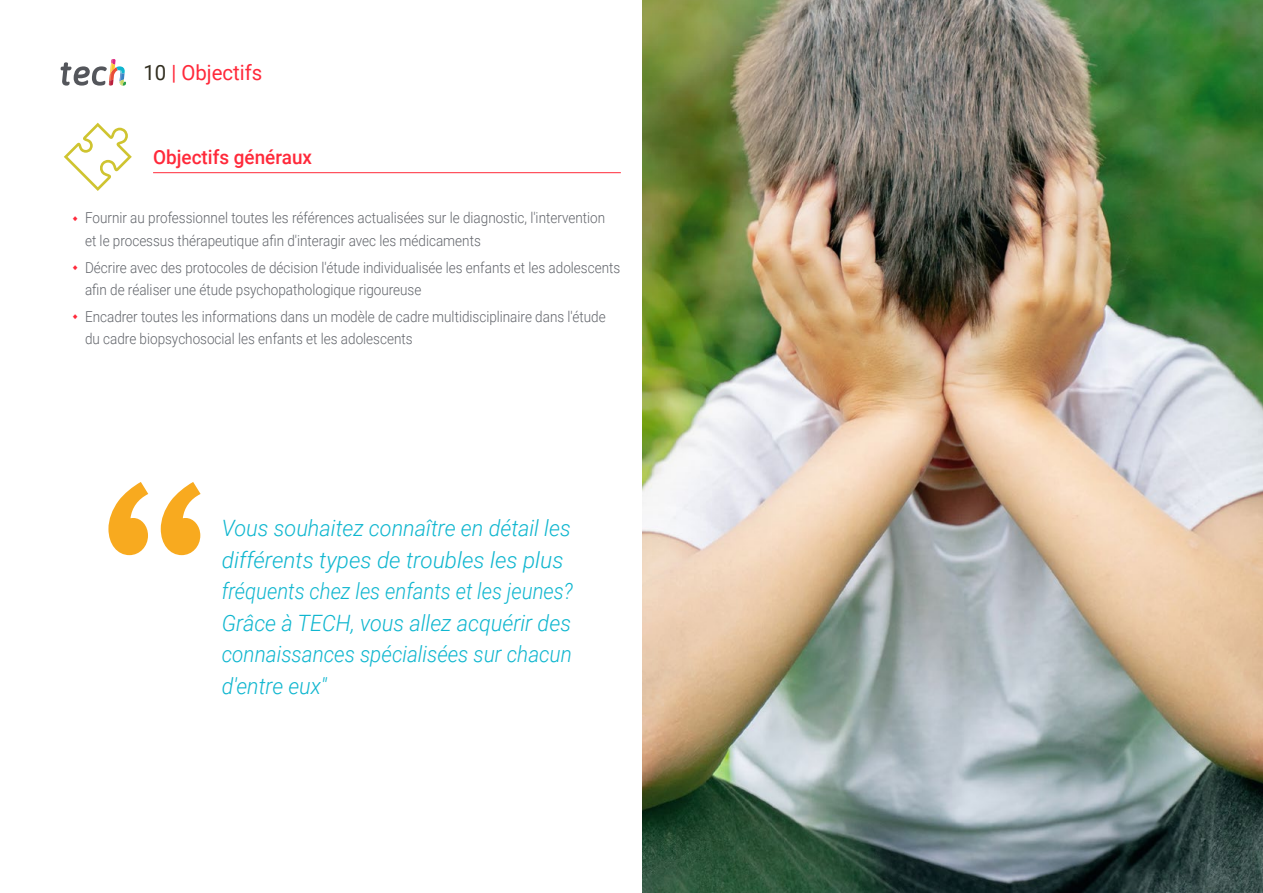
<style>
.page{position:relative;width:1263px;height:893px;background:#fff}
.page>*{position:absolute;margin:0;border:0;box-sizing:border-box;transform-origin:0 0}
.t1{font:italic 300 22.5px/31.5px "Roboto";color:#0fb6cf;scale:.96 1}
.t2{font:21px "Roboto";color:#ff293a}
.t3{font:500 19.5px "Roboto";color:#ff293a}
.t4{font:300 15px/22.5px "Roboto";color:#61646a;scale:.9 1}
.s1{color:#312e20}
</style>
<div class="page">
<hr style="left:153px;top:172px;width:468px;height:1px;background:#ff293a">
<svg style="left:64px;top:123px;width:68px;height:68px"></svg>
<img style="left:642px;top:0;width:621px;height:893px">
<svg style="left:108px;top:482px;width:93px;height:73px"></svg>
<svg style="left:61px;top:59px;width:65px;height:27px"></svg>
<h2 class="t2" style="left:144px;top:57px;width:120px"><span class="s1">10</span> | Objectifs</h2>
<h3 class="t3" style="left:153px;top:144px;width:160px">Objectifs généraux</h3>
<p class="t4" style="left:85px;top:206px;width:579px">Fournir au professionnel toutes les références actualisées sur le diagnostic, l'intervention et le processus thérapeutique afin d'interagir avec les médicaments</p>
<p class="t4" style="left:85px;top:255px;width:596px">Décrire avec des protocoles de décision l'étude individualisée les enfants et les adolescents afin de réaliser une étude psychopathologique rigoureuse</p>
<p class="t4" style="left:85px;top:305px;width:580px">Encadrer toutes les informations dans un modèle de cadre multidisciplinaire dans l'étude du cadre biopsychosocial les enfants et les adolescents</p>
<h1 class="t1" style="left:222px;top:512px;width:367px">Vous souhaitez connaître en détail les différents types de troubles les plus fréquents chez les enfants et les jeunes?<br>Grâce à TECH, vous allez acquérir des connaissances spécialisées sur chacun d'entre eux"</h1>
</div>
